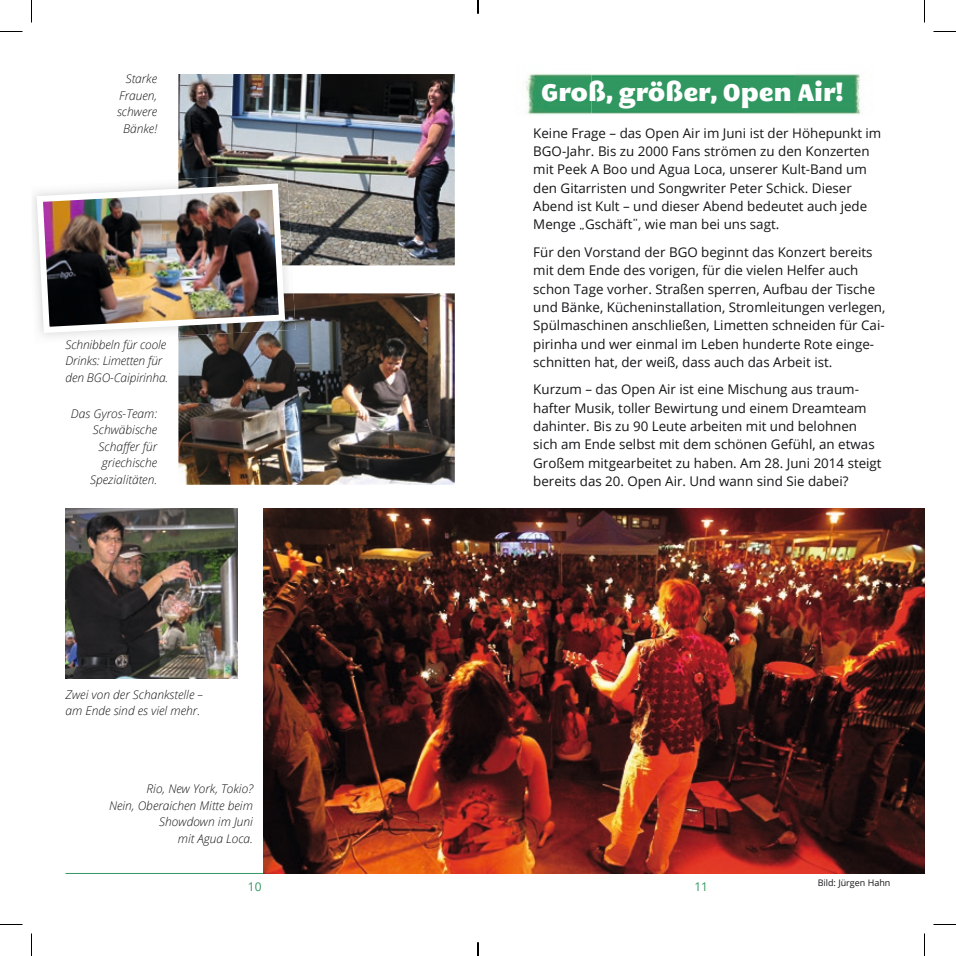
<style>
.page{position:relative;width:956px;height:956px;background:#fff}
.page>*{position:absolute;margin:0;border:0;box-sizing:border-box;transform-origin:0 0}
.t1{font:24px "M Egalopolis Extra";color:#fff}
.t2{font:13.35px/18.3px "Open Sans";color:#151518}
.t3{font:italic 300 12px/16.5px "Open Sans";color:#151518;text-align:right}
.t4{font:12px "Open Sans";color:#339761}
.t5{font:9px "Open Sans";color:#151518}
.s1{font-family:"DIN"}
</style>
<div class="page">
<hr style="left:66px;top:873px;width:378px;height:1px;background:#339761">
<hr style="left:512px;top:873px;width:378px;height:1px;background:#339761">
<img style="left:178px;top:74px;width:277px;height:191px">
<img style="left:264px;top:508px;width:660px;height:365px">
<img style="left:66px;top:508px;width:171px;height:171px">
<img style="left:178px;top:293px;width:277px;height:192px">
<img style="left:32px;top:179px;width:261px;height:164px">
<img style="left:178px;top:173px;width:114px;height:92px">
<img style="left:288px;top:293px;width:7px;height:43px">
<img style="left:34px;top:180px;width:254px;height:156px">
<img style="left:526px;top:73px;width:66px;height:42px">
<img style="left:592px;top:74px;width:5px;height:40px">
<img style="left:597px;top:74px;width:265px;height:41px">
<svg style="left:0;top:31px;width:22px;height:1px"></svg>
<svg style="left:933px;top:31px;width:23px;height:1px"></svg>
<svg style="left:0;top:924px;width:22px;height:1px"></svg>
<svg style="left:933px;top:924px;width:23px;height:1px"></svg>
<svg style="left:31px;top:0;width:1px;height:23px"></svg>
<svg style="left:31px;top:933px;width:1px;height:23px"></svg>
<svg style="left:924px;top:0;width:1px;height:23px"></svg>
<svg style="left:924px;top:933px;width:1px;height:23px"></svg>
<svg style="left:477px;top:0;width:2px;height:14px"></svg>
<svg style="left:477px;top:942px;width:2px;height:14px"></svg>
<p class="t3" style="left:117px;top:70px;width:42px">Starke<br>Frauen, schwere<br>Bänke!</p>
<p class="t3" style="left:66px;top:336px;width:104px;text-align:left">Schnibbeln für coole<br>Drinks: Limetten für den BGO-Caipirinha.</p>
<p class="t3" style="left:71px;top:405px;width:88px">Das Gyros-Team:<br>Schwäbische<br>Schaffer für griechische<br>Spezialitäten.</p>
<p class="t3" style="left:66px;top:686px;width:139px;text-align:left">Zwei von der Schankstelle – am Ende sind es viel mehr.</p>
<p class="t3" style="left:109px;top:780px;width:146px">Rio, New York, Tokio?<br>Nein, Oberaichen Mitte beim<br>Showdown im Juni<br>mit Agua Loca.</p>
<h1 class="t1" style="left:541px;top:75px;width:304px">Groß, größer, Open Air!</h1>
<p class="t2" style="left:533px;top:124px;width:350px">Keine Frage – das Open Air im Juni ist der Höhepunkt im BGO-Jahr. Bis zu 2000 Fans strömen zu den Konzerten mit Peek A Boo und Agua Loca, unserer Kult-Band um den Gitarristen und Songwriter Peter Schick. Dieser Abend ist Kult – und dieser Abend bedeutet auch jede Menge <span class="s1">„</span>Gschäft<span class="s1">“</span>, wie man bei uns sagt.</p>
<p class="t2" style="left:533px;top:243px;width:354px">Für den Vorstand der BGO beginnt das Konzert bereits mit dem Ende des vorigen, für die vielen Helfer auch schon Tage vorher. Straßen sperren, Aufbau der Tische und Bänke, Kücheninstallation, Stromleitungen verlegen, Spülmaschinen anschließen, Limetten schneiden für Cai&shy;pirinha und wer einmal im Leben hunderte Rote einge&shy;schnitten hat, der weiß, dass auch das Arbeit ist.</p>
<p class="t2" style="left:533px;top:380px;width:350px">Kurzum – das Open Air ist eine Mischung aus traum&shy;hafter Musik, toller Bewirtung und einem Dreamteam dahinter. Bis zu 90 Leute arbeiten mit und belohnen sich am Ende selbst mit dem schönen Gefühl, an etwas Großem mitgearbeitet zu haben. Am 28. Juni 2014 steigt bereits das 20. Open Air. Und wann sind Sie dabei?</p>
<p class="t4" style="left:248px;top:878px;width:15px">10</p>
<p class="t4" style="left:694px;top:878px;width:15px">11</p>
<p class="t5" style="left:818px;top:876px;width:74px">Bild: Jürgen Hahn</p>
</div>
